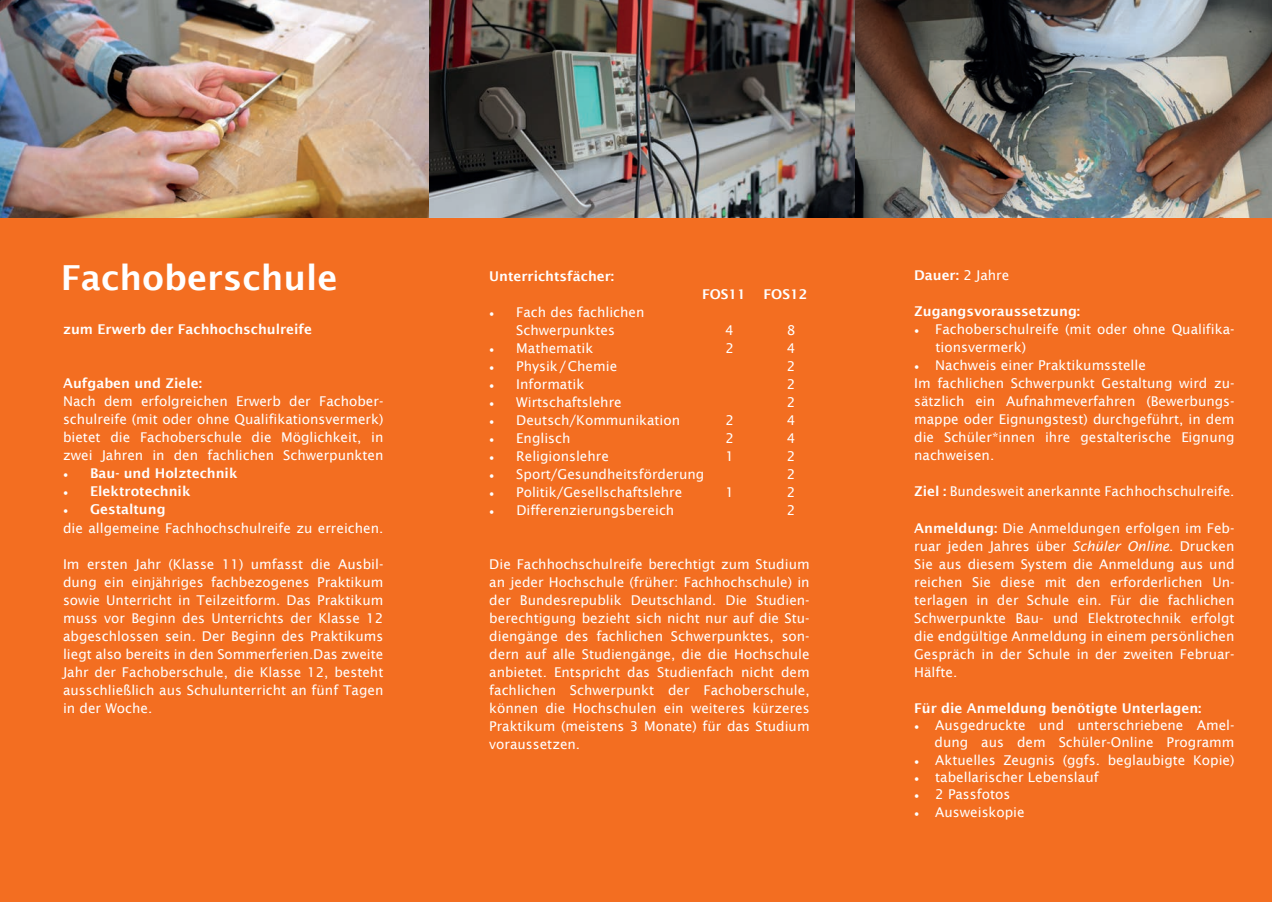
<style>
.page{position:relative;width:1272px;height:902px;background:#fff}
.page>*{position:absolute;margin:0;border:0;box-sizing:border-box;transform-origin:0 0}
.t1{font:600 34.5px "Lucida Sans";color:#fff}
.t2{font:13.5px/18px "Lucida Sans";color:#fff;text-align:justify}
.t3{font:600 13.5px "Lucida Sans";color:#fff}
.s1{font-family:"Minion Pro";font-weight:400}
.s2{font-family:"Minion Pro"}
.s3{font-weight:600}
.s4{font-weight:400}
.s5{font-style:italic}
</style>
<div class="page">
<div style="left:0;top:217px;width:1271px;height:684px;background:#f36e21"></div>
<img style="left:0;top:0;width:429px;height:217px">
<img style="left:429px;top:0;width:426px;height:217px">
<img style="left:855px;top:0;width:416px;height:217px">
<h1 class="t1" style="left:61px;top:258px;width:278px">Fachoberschule</h1>
<p class="t3" style="left:63px;top:322px;width:250px">zum Erwerb der Fachhochschulreife</p>
<p class="t3" style="left:63px;top:376px;width:140px">Aufgaben und Ziele:</p>
<p class="t2" style="left:63px;top:392px;width:322px">Nach dem erfolgreichen Erwerb der Fachober&shy;schulreife (mit oder ohne Qualifikationsvermerk) bietet die Fachoberschule die Möglichkeit, in zwei Jahren in den fachlichen Schwerpunkten</p>
<p class="t3" style="left:63px;top:466px;width:176px"><span class="s1">•</span> Bau- und Holztechnik</p>
<p class="t3" style="left:63px;top:484px;width:129px"><span class="s1">•</span> Elektrotechnik</p>
<p class="t2" style="left:63px;top:500px;width:322px"><span class="s2">•</span> <span class="s3">Gestaltung<br></span>die allgemeine Fachhochschulreife zu erreichen.</p>
<p class="t2" style="left:63px;top:554px;width:322px">Im ersten Jahr (Klasse 11) umfasst die Ausbil&shy;dung ein einjähriges fachbezogenes Praktikum sowie Unterricht in Teilzeitform. Das Praktikum muss vor Beginn des Unterrichts der Klasse 12 abgeschlossen sein. Der Beginn des Praktikums liegt also bereits in den Sommerferien.Das zweite Jahr der Fachoberschule, die Klasse 12, besteht ausschließlich aus Schulunterricht an fünf Tagen in der Woche.</p>
<p class="t3" style="left:489px;top:268px;width:126px">Unterrichtsfächer:</p>
<p class="t2" style="left:489px;top:303px;width:157px;text-align:center"><span class="s2">•</span> Fach des fachlichen<br>Schwerpunktes</p>
<p class="t3" style="left:702px;top:286px;width:45px">FOS11</p>
<p class="t3" style="left:763px;top:286px;width:45px">FOS12</p>
<p class="t2" style="left:725px;top:321px;width:10px">4</p>
<p class="t2" style="left:786px;top:321px;width:10px">8</p>
<p class="t2" style="left:489px;top:339px;width:105px"><span class="s2">•</span> Mathematik</p>
<p class="t2" style="left:725px;top:339px;width:10px">2</p>
<p class="t2" style="left:786px;top:339px;width:10px">4</p>
<p class="t2" style="left:489px;top:357px;width:129px"><span class="s2">•</span> Physik/Chemie</p>
<p class="t2" style="left:786px;top:357px;width:10px">2</p>
<p class="t2" style="left:489px;top:375px;width:96px"><span class="s2">•</span> Informatik</p>
<p class="t2" style="left:786px;top:375px;width:10px">2</p>
<p class="t2" style="left:489px;top:393px;width:134px"><span class="s2">•</span> Wirtschaftslehre</p>
<p class="t2" style="left:786px;top:393px;width:10px">2</p>
<p class="t2" style="left:489px;top:411px;width:192px"><span class="s2">•</span> Deutsch/Kommunikation</p>
<p class="t2" style="left:725px;top:411px;width:10px">2</p>
<p class="t2" style="left:786px;top:411px;width:10px">4</p>
<p class="t2" style="left:489px;top:429px;width:83px"><span class="s2">•</span> Englisch</p>
<p class="t2" style="left:725px;top:429px;width:10px">2</p>
<p class="t2" style="left:787px;top:429px;width:10px">4</p>
<p class="t2" style="left:489px;top:447px;width:121px"><span class="s2">•</span> Religionslehre</p>
<p class="t2" style="left:725px;top:447px;width:10px">1</p>
<p class="t2" style="left:787px;top:447px;width:10px">2</p>
<p class="t2" style="left:489px;top:465px;width:216px"><span class="s2">•</span> Sport/Gesundheitsförderung</p>
<p class="t2" style="left:787px;top:465px;width:10px">2</p>
<p class="t2" style="left:489px;top:483px;width:194px"><span class="s2">•</span> Politik/Gesellschaftslehre</p>
<p class="t2" style="left:725px;top:483px;width:10px">1</p>
<p class="t2" style="left:787px;top:483px;width:10px">2</p>
<p class="t2" style="left:489px;top:501px;width:186px"><span class="s2">•</span> Differenzierungsbereich</p>
<p class="t2" style="left:787px;top:501px;width:10px">2</p>
<p class="t2" style="left:489px;top:555px;width:322px">Die Fachhochschulreife berechtigt zum Studium an jeder Hochschule (früher: Fachhochschule) in der Bundesrepublik Deutschland. Die Studien&shy;berechtigung bezieht sich nicht nur auf die Stu&shy;diengänge des fachlichen Schwerpunktes, son&shy;dern auf alle Studiengänge, die die Hochschule anbietet. Entspricht das Studienfach nicht dem fachlichen Schwerpunkt der Fachoberschule, können die Hochschulen ein weiteres kürzeres Praktikum (meistens 3 Monate) für das Studium voraussetzen.</p>
<p class="t3" style="left:914px;top:268px;width:97px">Dauer: <span class="s4">2 Jahre</span></p>
<p class="t3" style="left:914px;top:304px;width:168px">Zugangsvoraussetzung:</p>
<p class="t2" style="left:935px;top:320px;width:300px;text-indent:-21px"><span class="s2">•</span> Fachoberschulreife (mit oder ohne Qualifika&shy;tionsvermerk)</p>
<p class="t2" style="left:914px;top:356px;width:322px;text-align:left"><span class="s2">•</span> Nachweis einer Praktikumsstelle<br>Im fachlichen Schwerpunkt Gestaltung wird zu&shy;sätzlich ein Aufnahmeverfahren (Bewerbungs&shy;mappe oder Eignungstest) durchgeführt, in dem die Schüler*innen ihre gestalterische Eignung nachweisen.</p>
<p class="t2" style="left:914px;top:482px;width:322px"><span class="s3">Ziel :</span> Bundesweit anerkannte Fachhochschulreife.</p>
<p class="t2" style="left:914px;top:518px;width:322px"><span class="s3">Anmeldung:</span> Die Anmeldungen erfolgen im Feb&shy;ruar jeden Jahres über <span class="s5">Schüler Online</span>. Drucken Sie aus diesem System die Anmeldung aus und reichen Sie diese mit den erforderlichen Un&shy;terlagen in der Schule ein. Für die fachlichen Schwerpunkte Bau- und Elektrotechnik erfolgt die endgültige Anmeldung in einem persönlichen Gespräch in der Schule in der zweiten Februar-Hälfte.</p>
<p class="t3" style="left:914px;top:700px;width:289px">Für die Anmeldung benötigte Unterlagen:</p>
<p class="t2" style="left:914px;top:716px;width:322px;line-height:17.4px;text-align:right"><span class="s2">•</span> Ausgedruckte und unterschriebene Amel&shy;dung aus dem Schüler-Online Programm</p>
<p class="t2" style="left:914px;top:750px;width:322px"><span class="s2">•</span> Aktuelles Zeugnis (ggfs. beglaubigte Kopie)</p>
<p class="t2" style="left:914px;top:767px;width:186px"><span class="s2">•</span> tabellarischer Lebenslauf</p>
<p class="t2" style="left:914px;top:785px;width:97px"><span class="s2">•</span> 2 Passfotos</p>
<p class="t2" style="left:914px;top:803px;width:112px"><span class="s2">•</span> Ausweiskopie</p>
</div>
